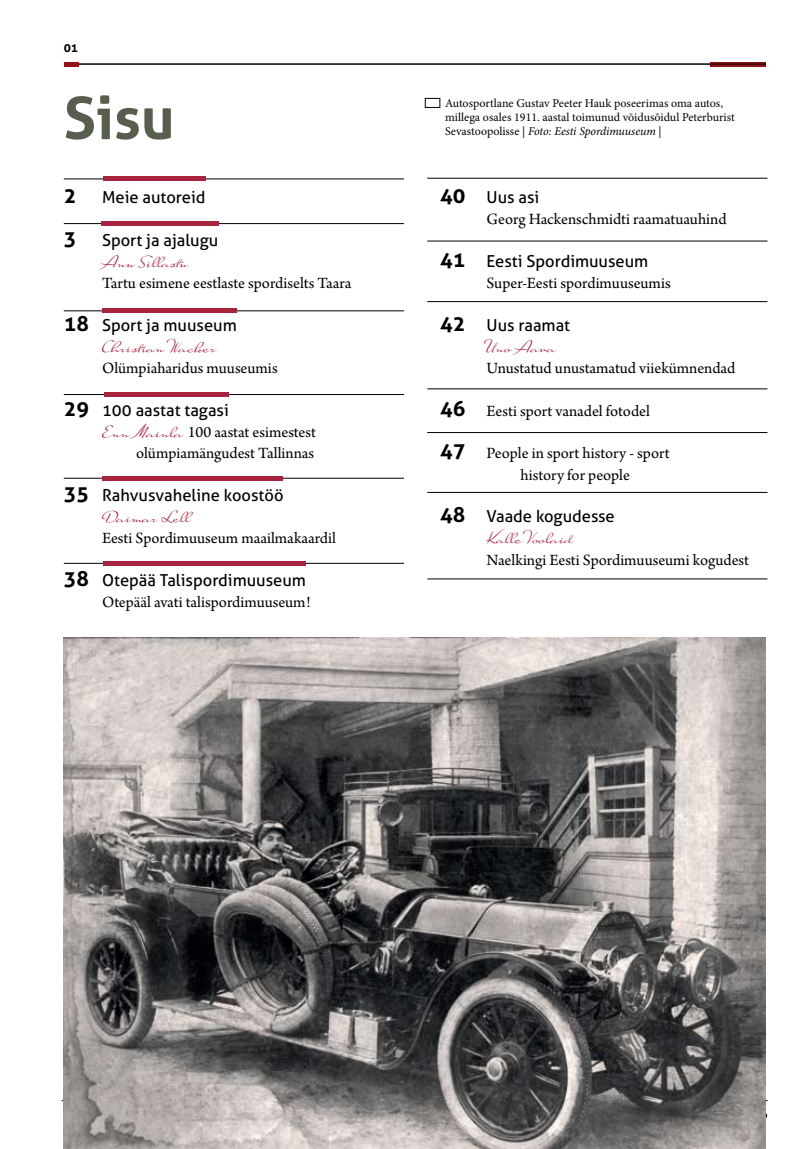
<style>
.page{position:relative;width:808px;height:1149px;background:#fff}
.page>*{position:absolute;margin:0;border:0;box-sizing:border-box;transform-origin:0 0}
.t1{font:700 58.5px "Aller";color:#585e4e}
.t2{font:700 21px/42.5px "Aller";color:#000}
.t3{font:16.5px/21.3px "Arno Pro";color:#000;text-align:right}
.t4{font:16.5px "Aller";color:#000}
.t5{font:16.5px "Suave Script";letter-spacing:-.005em;color:#a7233e}
.t6{font:12px/14.4px "Minion Pro";color:#000}
.t7{font:700 12px "Aller";color:#000}
.s1{font-family:"Suave Script";color:#a7233e}
.s2{font-style:italic}
</style>
<div class="page">
<svg style="left:710px;top:62px;width:56px;height:4px"></svg>
<hr style="left:62px;top:1099px;width:703px;height:1px;background:#000">
<hr style="left:64px;top:64px;width:702px;height:1px;background:#000">
<hr style="left:64px;top:62px;width:15px;height:4px;background:#941216">
<svg style="left:765px;top:1111px;width:2px;height:7px"></svg>
<hr style="left:64px;top:1099px;width:703px;height:1px;background:#000">
<hr style="left:64px;top:223px;width:340px;height:1px;background:#000">
<hr style="left:64px;top:310px;width:340px;height:1px;background:#000">
<hr style="left:64px;top:179px;width:340px;height:1px;background:#000">
<hr style="left:64px;top:394px;width:340px;height:1px;background:#000">
<hr style="left:64px;top:478px;width:340px;height:1px;background:#000">
<hr style="left:64px;top:563px;width:340px;height:1px;background:#000">
<hr style="left:427px;top:178px;width:340px;height:1px;background:#000">
<hr style="left:427px;top:241px;width:340px;height:1px;background:#000">
<hr style="left:427px;top:301px;width:340px;height:1px;background:#000">
<hr style="left:427px;top:388px;width:340px;height:1px;background:#000">
<img style="left:64px;top:637px;width:701px;height:511px">
<div style="left:103px;top:176px;width:102px;height:5px;background:#a7233e"></div>
<div style="left:102px;top:221px;width:117px;height:5px;background:#a7233e"></div>
<div style="left:102px;top:308px;width:135px;height:5px;background:#a7233e"></div>
<div style="left:104px;top:392px;width:124px;height:5px;background:#a7233e"></div>
<div style="left:103px;top:475px;width:180px;height:5px;background:#a7233e"></div>
<hr style="left:103px;top:561px;width:203px;height:4px;background:#a7233e">
<hr style="left:427px;top:578px;width:340px;height:1px;background:#000">
<div style="left:425px;top:98px;width:15px;height:10px;border:1px solid #000"></div>
<hr style="left:427px;top:432px;width:340px;height:1px;background:#000">
<hr style="left:427px;top:492px;width:340px;height:1px;background:#000">
<p class="t7" style="left:64px;top:40px;width:16px">01</p>
<h1 class="t1" style="left:64px;top:82px;width:112px">Sisu</h1>
<p class="t2" style="left:64px;top:174px;width:14px">2<br>3</p>
<p class="t2" style="left:64px;top:302px;width:27px">18</p>
<p class="t2" style="left:64px;top:387px;width:27px">29</p>
<p class="t2" style="left:64px;top:472px;width:27px">35</p>
<p class="t2" style="left:64px;top:557px;width:27px">38</p>
<p class="t4" style="left:102px;top:187px;width:105px">Meie autoreid</p>
<p class="t4" style="left:102px;top:229px;width:118px">Sport ja ajalugu</p>
<p class="t5" style="left:102px;top:250px;width:88px">Anu Sillastu</p>
<p class="t3" style="left:102px;top:273px;width:251px">Tartu esimene eestlaste spordiselts Taara</p>
<p class="t4" style="left:102px;top:314px;width:136px">Sport ja muuseum</p>
<p class="t5" style="left:102px;top:335px;width:116px">Christian Wacker</p>
<p class="t3" style="left:102px;top:358px;width:177px">Olümpiaharidus muuseumis</p>
<p class="t4" style="left:102px;top:399px;width:128px">100 aastat tagasi</p>
<p class="t3" style="left:102px;top:422px;width:215px"><span class="s1">Enn Mainla</span> 100 aastat esimestest olümpiamängudest Tallinnas</p>
<p class="t4" style="left:102px;top:485px;width:183px">Rahvusvaheline koostöö</p>
<p class="t5" style="left:102px;top:505px;width:90px">Daimar Lell</p>
<p class="t3" style="left:102px;top:528px;width:236px">Eesti Spordimuuseum maailmakaardil</p>
<p class="t4" style="left:102px;top:570px;width:205px">Otepää Talispordimuuseum</p>
<p class="t3" style="left:102px;top:592px;width:210px">Otepääl avati talispordimuuseum!</p>
<p class="t6" style="left:445px;top:96px;width:291px">Autosportlane Gustav Peeter Hauk poseerimas oma autos, millega osales 1911. aastal toimunud võidusõidul Peterburist<br>Sevastoopolisse | <span class="s2">Foto: Eesti Spordimuuseum</span> |</p>
<p class="t2" style="left:440px;top:174px;width:27px">40</p>
<p class="t2" style="left:440px;top:238px;width:27px">41</p>
<p class="t2" style="left:440px;top:302px;width:27px">42</p>
<p class="t2" style="left:440px;top:386px;width:27px">46<br>47</p>
<p class="t2" style="left:440px;top:493px;width:27px">48</p>
<p class="t4" style="left:486px;top:187px;width:54px">Uus asi</p>
<p class="t3" style="left:486px;top:209px;width:241px">Georg Hackenschmidti raamatuauhind</p>
<p class="t4" style="left:486px;top:251px;width:163px">Eesti Spordimuuseum</p>
<p class="t3" style="left:486px;top:273px;width:186px">Super-Eesti spordimuuseumis</p>
<p class="t4" style="left:486px;top:314px;width:85px">Uus raamat</p>
<p class="t5" style="left:486px;top:335px;width:71px">Uno Aava</p>
<p class="t3" style="left:486px;top:358px;width:250px">Unustatud unustamatud viiekümnendad</p>
<p class="t3" style="left:486px;top:401px;width:165px">Eesti sport vanadel fotodel</p>
<p class="t3" style="left:486px;top:443px;width:185px;text-align:center">People in sport history - sport history for people</p>
<p class="t4" style="left:486px;top:506px;width:130px">Vaade kogudesse</p>
<p class="t5" style="left:486px;top:527px;width:88px">Kalle Voolaid</p>
<p class="t3" style="left:486px;top:549px;width:264px">Naelkingi Eesti Spordimuuseumi kogudest</p>
</div>
